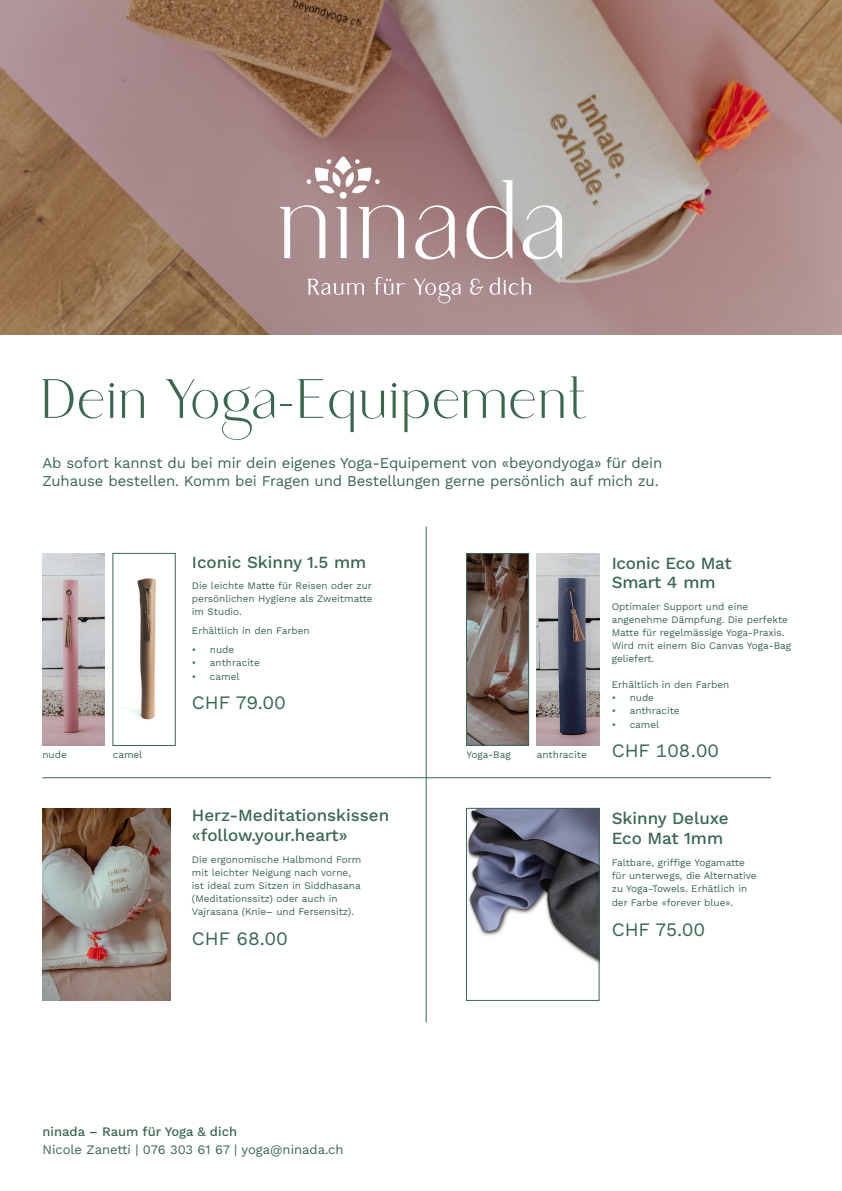
<style>
.page{position:relative;width:842px;height:1191px;background:#fff}
.page>*{position:absolute;margin:0;border:0;box-sizing:border-box;transform-origin:0 0}
.t1{font:55px "Saudagar";letter-spacing:.04em;color:#39674f}
.t2{font:19px "Work Sans";color:#39674f}
.t3{font:500 17px/20px "Work Sans";color:#39674f}
.t4{font:15px/18px "Work Sans";letter-spacing:-.01em;color:#3a6850}
.t5{font:13px "Work Sans";color:#39674f}
.t6{font:500 13px "Work Sans";color:#39674f}
.t7{font:10px/13px "Work Sans";color:#3a6850}
</style>
<div class="page">
<img style="left:0;top:0;width:842px;height:334px">
<svg style="left:280px;top:205px;width:45px;height:53px"></svg>
<svg style="left:336px;top:207px;width:11px;height:51px"></svg>
<svg style="left:359px;top:205px;width:45px;height:53px"></svg>
<svg style="left:412px;top:205px;width:43px;height:54px"></svg>
<svg style="left:463px;top:180px;width:49px;height:79px"></svg>
<svg style="left:519px;top:205px;width:43px;height:54px"></svg>
<svg style="left:307px;top:156px;width:73px;height:39px"></svg>
<div style="left:340px;top:192px;width:7px;height:7px;background:#fff;border-radius:50%"></div>
<svg style="left:308px;top:279px;width:56px;height:16px"></svg>
<svg style="left:374px;top:277px;width:31px;height:18px"></svg>
<svg style="left:414px;top:279px;width:46px;height:24px"></svg>
<svg style="left:470px;top:278px;width:13px;height:17px"></svg>
<svg style="left:490px;top:278px;width:41px;height:17px"></svg>
<img style="left:468px;top:555px;width:59px;height:188px">
<div style="left:466px;top:553px;width:63px;height:192px;border:1px solid #39674f"></div>
<img style="left:43px;top:808px;width:128px;height:192px">
<img style="left:468px;top:810px;width:129px;height:153px">
<div style="left:466px;top:808px;width:133px;height:192px;border:1px solid #39674f"></div>
<hr style="left:43px;top:777px;width:728px;height:1px;background:#39674f">
<hr style="left:426px;top:777px;width:1px;height:245px;background:#39674f">
<hr style="left:426px;top:526px;width:1px;height:252px;background:#39674f">
<img style="left:42px;top:553px;width:63px;height:192px">
<img style="left:537px;top:553px;width:62px;height:192px">
<img style="left:129px;top:578px;width:27px;height:142px">
<h1 class="t1" style="left:43px;top:367px;width:548px">Dein Yoga-Equipement</h1>
<h3 class="t4" style="left:43px;top:453px;width:621px">Ab sofort kannst du bei mir dein eigenes Yoga-Equipement von «beyondyoga» für dein<br>Zuhause bestellen. Komm bei Fragen und Bestellungen gerne persönlich auf mich zu.</h3>
<h3 class="t3" style="left:192px;top:551px;width:176px">Iconic Skinny 1.5 mm</h3>
<p class="t7" style="left:192px;top:579px;width:182px;text-align:justify">Die leichte Matte für Reisen oder zur persönlichen Hygiene als Zweitmatte im Studio.</p>
<p class="t7" style="left:192px;top:623px;width:119px">Erhältlich in den Farben</p>
<p class="t7" style="left:192px;top:642px;width:44px">• nude</p>
<p class="t7" style="left:192px;top:655px;width:69px">• anthracite</p>
<p class="t7" style="left:192px;top:669px;width:49px">• camel</p>
<h2 class="t2" style="left:192px;top:688px;width:96px">CHF 79.00</h2>
<h3 class="t3" style="left:612px;top:553px;width:121px;line-height:19px">Iconic Eco Mat<br>Smart 4 mm</h3>
<p class="t7" style="left:612px;top:599px;width:181px">Optimaler Support und eine angenehme Dämpfung. Die perfekte<br>Matte für regelmässige Yoga-Praxis.<br>Wird mit einem Bio Canvas Yoga-Bag geliefert.</p>
<p class="t7" style="left:612px;top:677px;width:119px">Erhältlich in den Farben</p>
<p class="t7" style="left:612px;top:690px;width:44px">• nude</p>
<p class="t7" style="left:612px;top:703px;width:69px">• anthracite</p>
<p class="t7" style="left:612px;top:717px;width:49px">• camel</p>
<p class="t7" style="left:42px;top:747px;width:26px">nude</p>
<p class="t7" style="left:113px;top:747px;width:31px">camel</p>
<p class="t7" style="left:466px;top:747px;width:46px">Yoga-Bag</p>
<p class="t7" style="left:537px;top:747px;width:51px">anthracite</p>
<h2 class="t2" style="left:612px;top:736px;width:109px">CHF 108.00</h2>
<h3 class="t3" style="left:192px;top:805px;width:199px">Herz-Meditationskissen «follow.your.heart»</h3>
<p class="t7" style="left:192px;top:852px;width:171px">Die ergonomische Halbmond Form mit leichter Neigung nach vorne, ist ideal zum Sitzen in Siddhasana (Meditationssitz) oder auch in Vajrasana (Knie– und Fersensitz).</p>
<h2 class="t2" style="left:192px;top:923px;width:98px">CHF 68.00</h2>
<h3 class="t6" style="left:43px;top:1121px;width:196px">ninada – Raum für Yoga &amp; dich</h3>
<h3 class="t5" style="left:43px;top:1139px;width:303px">Nicole Zanetti | 076 303 61 67 | yoga@ninada.ch</h3>
<h3 class="t3" style="left:612px;top:808px;width:119px">Skinny Deluxe<br>Eco Mat 1mm</h3>
<p class="t7" style="left:612px;top:855px;width:146px">Faltbare, griffige Yogamatte für unterwegs, die Alternative zu Yoga-Towels. Erhätlich in</p>
<p class="t7" style="left:612px;top:895px;width:123px">der Farbe «forever blue».</p>
<h2 class="t2" style="left:612px;top:914px;width:95px">CHF 75.00</h2>
</div>
